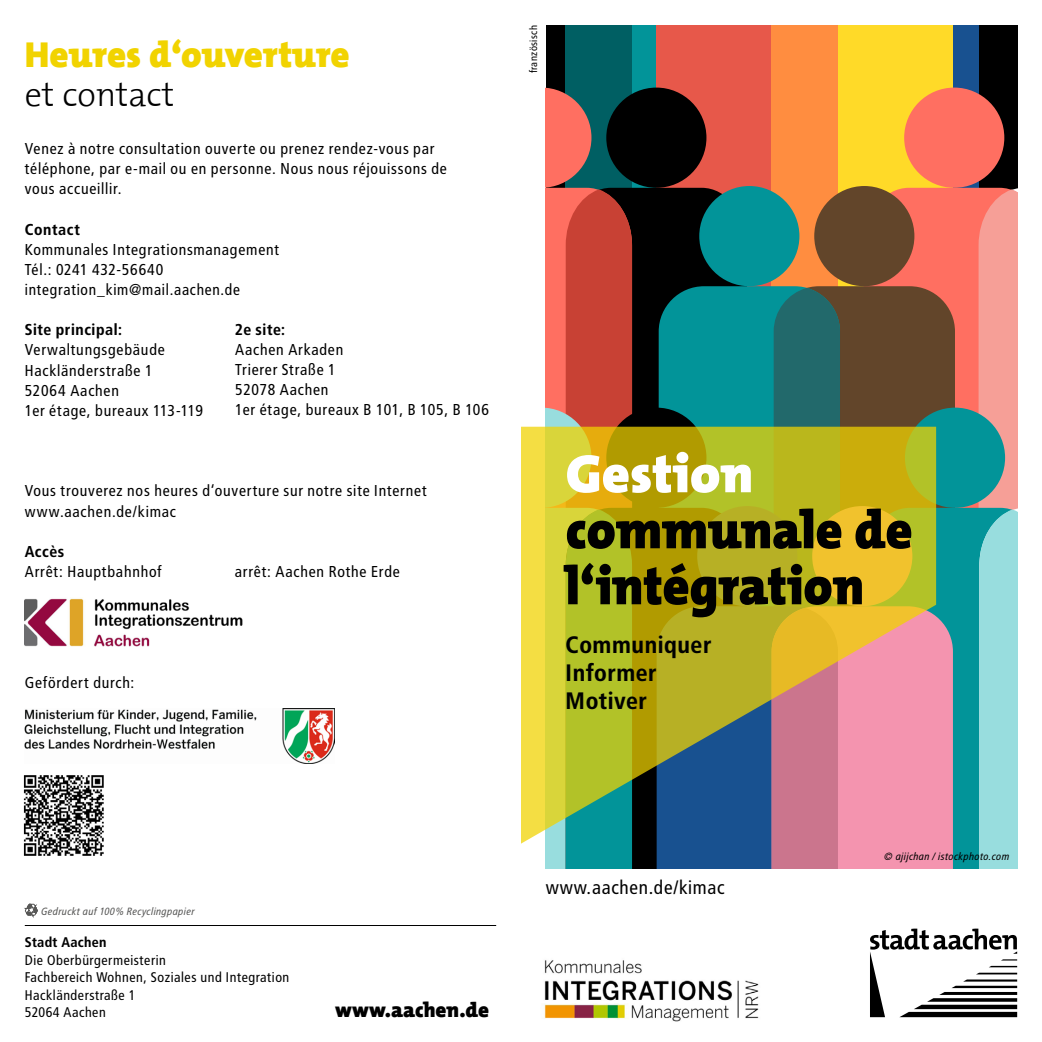
<style>
.page{position:relative;width:1042px;height:1042px;background:#fff}
.page>*{position:absolute;margin:0;border:0;box-sizing:border-box;transform-origin:0 0}
.t1{font:900 54.25px/56px "The Mix";letter-spacing:-.005em;color:#000;scale:.96 1}
.t2{font:900 54.25px "The Mix";color:#fff}
.t3{font:900 36.75px "The Mix";color:#f1d300}
.t4{font:300 34.12px "The Mix";color:#000}
.t5{font:700 23.8px/28px "Transit Pro";color:#000}
.t6{font:900 21px "The Mix";color:#000}
.t7{font:19.25px "Transit Pro";color:#000}
.t8{font:15.75px/20.1px "Transit Pro";letter-spacing:.01em;color:#000}
.t9{font:700 15.75px "Transit Pro";letter-spacing:.015em;color:#000}
.t10{font:14px/17.5px "Transit Pro";color:#000}
.t11{font:700 14px "Transit Pro";color:#000}
.t12{font:italic 10.5px "Transit Pro";color:#575756}
.t13{font:italic 10.5px "Transit Pro";color:#000}
.t14{font:10.5px "Transit Pro";color:#000}
</style>
<div class="page">
<div style="left:546px;top:25px;width:85px;height:323px;background:#000"></div>
<div style="left:565px;top:25px;width:181px;height:323px;background:#029499"></div>
<div style="left:565px;top:25px;width:66px;height:323px;background:#005f63"></div>
<div style="left:864px;top:25px;width:153px;height:323px;background:#185190"></div>
<div style="left:979px;top:25px;width:38px;height:323px;background:#000"></div>
<div style="left:656px;top:25px;width:181px;height:323px;background:#e7584a"></div>
<div style="left:771px;top:25px;width:181px;height:323px;background:#ffda28"></div>
<div style="left:771px;top:25px;width:66px;height:323px;background:#ff8d40"></div>
<div style="left:904px;top:88px;width:100px;height:100px;background:#ff6f61;border-radius:50%"></div>
<div style="left:871px;top:188px;width:107px;height:320px;background:#ff6f61"></div>
<div style="left:606px;top:88px;width:100px;height:100px;background:#000;border-radius:50%"></div>
<div style="left:632px;top:188px;width:110px;height:226px;background:#000"></div>
<div style="left:814px;top:186px;width:100px;height:100px;background:#62452a;border-radius:50%"></div>
<div style="left:840px;top:286px;width:115px;height:222px;background:#62452a"></div>
<div style="left:699px;top:186px;width:100px;height:100px;background:#029499;border-radius:50%"></div>
<div style="left:659px;top:286px;width:181px;height:141px;background:#029499"></div>
<div style="left:606px;top:408px;width:100px;height:100px;background:#000;border-radius:50%"></div>
<svg style="left:546px;top:88px;width:86px;height:780px"></svg>
<div style="left:905px;top:408px;width:100px;height:100px;background:#029499;border-radius:50%"></div>
<div style="left:936px;top:508px;width:42px;height:360px;background:#029499"></div>
<svg style="left:978px;top:188px;width:39px;height:680px;background:#abb8b6"></svg>
<div style="left:656px;top:843px;width:115px;height:25px;background:#185190"></div>
<svg style="left:840px;top:606px;width:113px;height:262px;background:#e694ad"></svg>
<svg style="left:771px;top:288px;width:69px;height:580px;background:#3b6c71"></svg>
<svg style="left:521px;top:427px;width:415px;height:416px;background:#b9a744"></svg>
<svg style="left:870px;top:928px;width:147px;height:89px"></svg>
<hr style="left:25px;top:925px;width:471px;height:1px;background:#000">
<svg style="left:24px;top:904px;width:14px;height:13px"></svg>
<img style="left:25px;top:709px;width:309px;height:55px">
<img style="left:544px;top:960px;width:215px;height:62px">
<img style="left:25px;top:598px;width:217px;height:49px">
<img style="left:23px;top:775px;width:81px;height:81px">
<h2 class="t3" style="left:25px;top:24px;width:326px">Heures d‘ouverture</h2>
<h3 class="t4" style="left:25px;top:66px;width:151px">et contact</h3>
<p class="t8" style="left:25px;top:139px;width:424px">Venez à notre consultation ouverte ou prenez rendez-vous par téléphone, par e-mail ou en personne. Nous nous réjouissons de vous accueillir.</p>
<p class="t9" style="left:25px;top:220px;width:57px">Contact</p>
<p class="t8" style="left:25px;top:239px;width:257px">Kommunales Integrationsmanagement<br>Tél.: 0241 432-56640 integration_kim@mail.aachen.de</p>
<p class="t9" style="left:25px;top:321px;width:99px">Site principal:</p>
<p class="t8" style="left:25px;top:340px;width:180px">Verwaltungsgebäude<br>Hackländerstraße 1<br>52064 Aachen<br>1er étage, bureaux 113-119</p>
<p class="t9" style="left:235px;top:320px;width:52px">2e site:</p>
<p class="t8" style="left:235px;top:339px;width:256px">Aachen Arkaden<br>Trierer Straße 1<br>52078 Aachen<br>1er étage, bureaux B 101, B 105, B 106</p>
<p class="t8" style="left:25px;top:481px;width:404px">Vous trouverez nos heures d‘ouverture sur notre site Internet www.aachen.de/kimac</p>
<p class="t9" style="left:25px;top:542px;width:41px">Accès</p>
<p class="t8" style="left:25px;top:561px;width:139px">Arrêt: Hauptbahnhof</p>
<p class="t8" style="left:235px;top:561px;width:167px">arrêt: Aachen Rothe Erde</p>
<p class="t8" style="left:25px;top:672px;width:112px">Gefördert durch:</p>
<p class="t14" style="left:527px;top:73px;width:50px;rotate:-90deg">französisch</p>
<h1 class="t2" style="left:566px;top:428px;width:189px">Gestion</h1>
<h1 class="t1" style="left:566px;top:501px;width:363px">communale de l‘intégration</h1>
<h3 class="t5" style="left:566px;top:630px;width:148px">Communiquer<br>Informer<br>Motiver</h3>
<p class="t12" style="left:41px;top:905px;width:155px">Gedruckt auf 100% Recyclingpapier</p>
<p class="t11" style="left:25px;top:934px;width:83px">Stadt Aachen</p>
<p class="t10" style="left:25px;top:951px;width:267px">Die Oberbürgermeisterin<br>Fachbereich Wohnen, Soziales und Integration<br>Hackländerstraße 1<br>52064 Aachen</p>
<h3 class="t6" style="left:335px;top:992px;width:156px">www.aachen.de</h3>
<p class="t7" style="left:546px;top:876px;width:181px">www.aachen.de/kimac</p>
<p class="t13" style="left:884px;top:850px;width:127px">© ajijchan / istockphoto.com</p>
</div>
